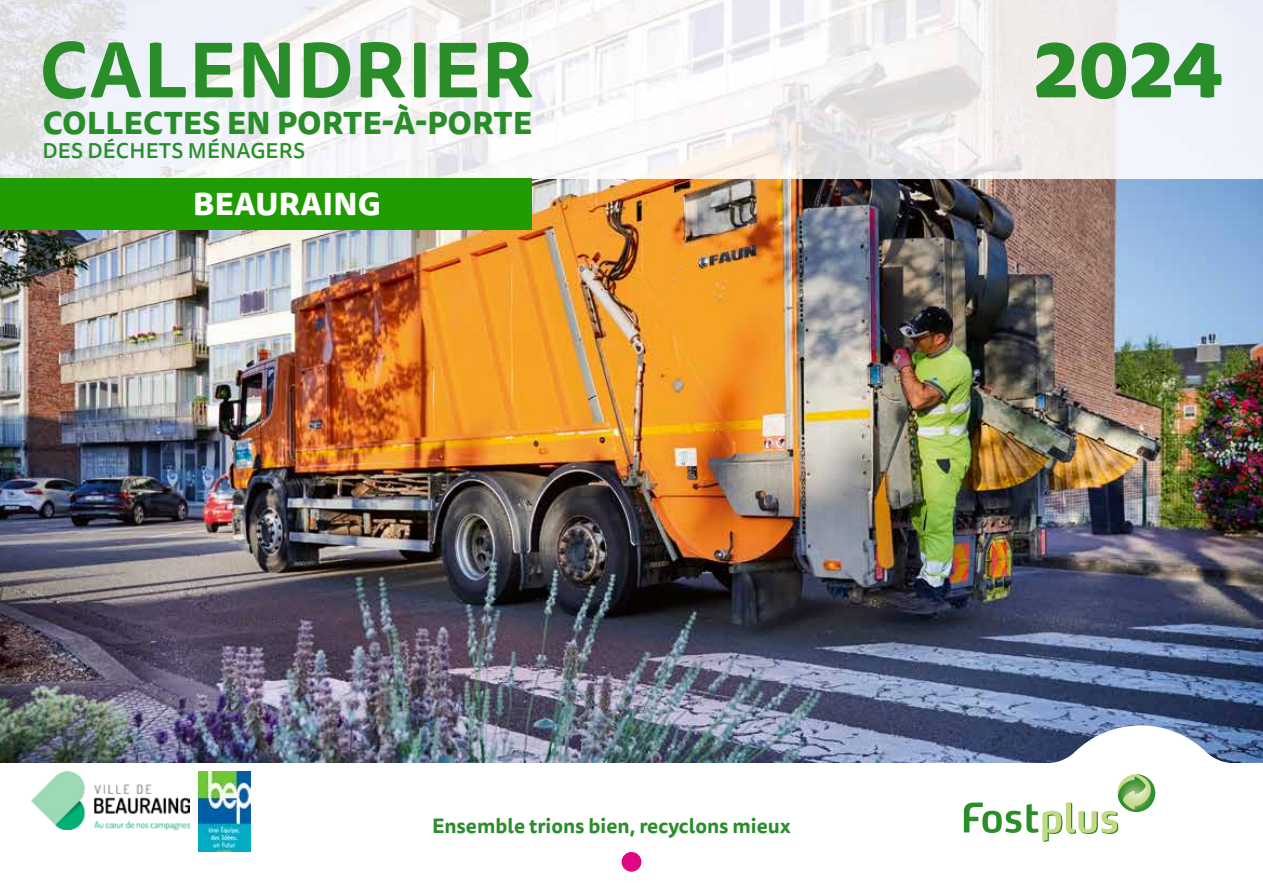
<style>
.page{position:relative;width:1263px;height:893px;background:#fff}
.page>*{position:absolute;margin:0;border:0;box-sizing:border-box;transform-origin:0 0}
.t1{font:700 76.65px "Tisa Sans OT";letter-spacing:.01em;color:#298d2a}
.t2{font:800 76.65px "Tisa Sans OT";color:#298d2a}
.t3{font:800 30.75px "Tisa Sans OT";letter-spacing:.01em;color:#298d2a}
.t4{font:800 30.75px "Tisa Sans OT";letter-spacing:.01em;color:#fff}
.t5{font:500 21.15px "Tisa Sans OT";letter-spacing:.01em;color:#298d2a}
.t6{font:700 20.25px "Tisa Sans OT";color:#298d2a}
</style>
<div class="page">
<img style="left:0;top:0;width:1263px;height:725px">
<img style="left:0;top:725px;width:1263px;height:147px">
<svg style="left:964px;top:774px;width:191px;height:68px"></svg>
<img style="left:32px;top:771px;width:157px;height:58px">
<img style="left:199px;top:771px;width:51px;height:81px">
<div style="left:622px;top:852px;width:19px;height:20px;background:#e00785;border-radius:50%"></div>
<div style="left:0;top:179px;width:531px;height:51px;background:#219c00"></div>
<h1 class="t1" style="left:39px;top:21px;width:496px">CALENDRIER</h1>
<h2 class="t3" style="left:43px;top:103px;width:491px">COLLECTES EN PORTE-À-PORTE</h2>
<p class="t5" style="left:43px;top:138px;width:264px">DES DÉCHETS MÉNAGERS</p>
<h2 class="t4" style="left:193px;top:184px;width:189px">BEAURAING</h2>
<p class="t6" style="left:432px;top:813px;width:361px">Ensemble trions bien, recyclons mieux</p>
<h1 class="t2" style="left:1034px;top:20px;width:190px">2024</h1>
</div>
